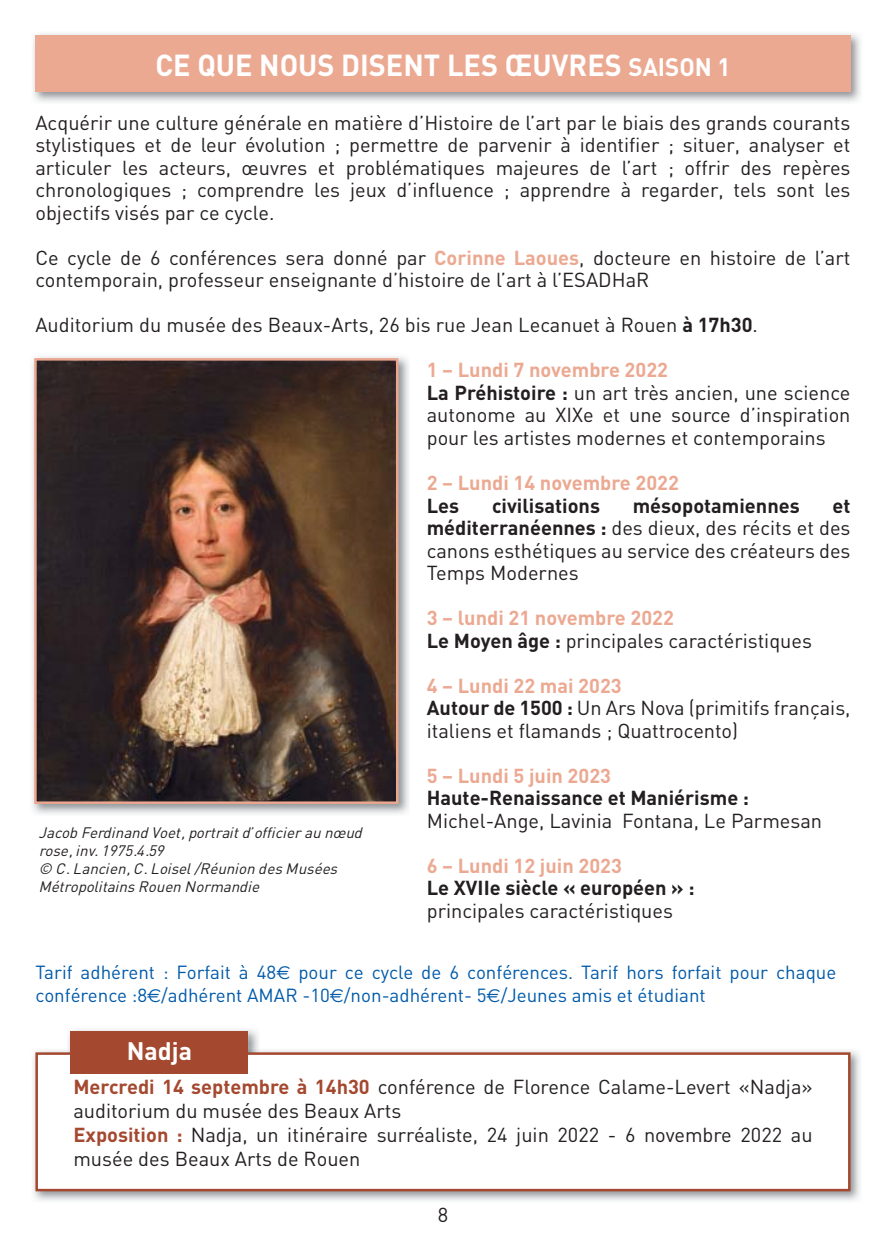
<style>
.page{position:relative;width:886px;height:1241px;background:#fff}
.page>*{position:absolute;margin:0;border:0;box-sizing:border-box;transform-origin:0 0}
.t1{font:700 30px "DIN";color:#fff;scale:.96 1}
.t2{font:700 25px "DIN";color:#fff}
.t3{font:20px/22.5px "DIN";color:#231f20}
.t4{font:700 20px "DIN";color:#231f20}
.t5{font:700 20px "DIN";color:#eca992}
.t6{font:18.75px/22.5px "DIN";color:#005aaa}
.t7{font:italic 15px/18px "DIN";color:#231f20}
.s1{font-size:25px}
.s2{font-weight:700;color:#eca992}
.s3{font-weight:700}
.s4{font-family:"Euro Sans"}
.s5{font-weight:700;color:#a44930}
</style>
<div class="page">
<img style="left:68px;top:1029px;width:191px;height:18px">
<img style="left:33px;top:33px;width:828px;height:69px">
<div style="left:35px;top:35px;width:815px;height:57px;background:#eca992"></div>
<img style="left:33px;top:1047px;width:827px;height:154px">
<div style="left:37px;top:1053px;width:812px;height:136px;background:#fff"></div>
<div style="left:35px;top:1052px;width:815px;height:139px;border:2px solid #a44930"></div>
<img style="left:32px;top:356px;width:377px;height:458px">
<img style="left:37px;top:361px;width:358px;height:439px">
<div style="left:34px;top:358px;width:364px;height:445px;border:2px solid #eaa68f"></div>
<div style="left:71px;top:1030px;width:177px;height:43px;background:#a44930"></div>
<h1 class="t1" style="left:155px;top:54px;width:601px">CE QUE NOUS DISENT LES ŒUVRES <span class="s1">SAISON 1</span></h1>
<p class="t3" style="left:35px;top:114px;width:816px;text-align:justify">Acquérir une culture générale en matière d’Histoire de l’art par le biais des grands courants stylistiques et de leur évolution ; permettre de parvenir à identifier ; situer, analyser et articuler les acteurs, œuvres et problématiques majeures de l’art ; offrir des repères chronologiques ; comprendre les jeux d’influence ; apprendre à regarder, tels sont les objectifs visés par ce cycle.</p>
<p class="t3" style="left:35px;top:249px;width:816px">Ce cycle de 6 conférences sera donné par <span class="s2">Corinne Laoues</span>, docteure en histoire de l’art contemporain, professeur enseignante d’histoire de l’art à l’ESADHaR</p>
<p class="t3" style="left:35px;top:316px;width:724px">Auditorium du musée des Beaux-Arts, 26 bis rue Jean Lecanuet à Rouen <span class="s3">à 17h30</span>.</p>
<p class="t3" style="left:427px;top:361px;width:425px"><span class="s2">1 – Lundi 7 novembre 2022<br></span><span class="s3">La Préhistoire :</span> un art très ancien, une science autonome au XIXe et une source d’inspiration pour les artistes modernes et contemporains</p>
<p class="t5" style="left:427px;top:475px;width:254px">2 – Lundi 14 novembre 2022</p>
<p class="t4" style="left:427px;top:498px;width:34px">Les</p>
<p class="t4" style="left:492px;top:498px;width:110px">civilisations</p>
<p class="t4" style="left:633px;top:498px;width:168px">mésopotamiennes</p>
<p class="t3" style="left:427px;top:496px;width:425px;text-align:justify;text-indent:406px"><span class="s3">et méditerranéennes :</span> des dieux, des récits et des canons esthétiques au service des créateurs des Temps Modernes</p>
<p class="t3" style="left:427px;top:609px;width:387px"><span class="s2">3 – lundi 21 novembre 2022<br></span><span class="s3">Le Moyen âge :</span> principales caractéristiques</p>
<p class="t3" style="left:427px;top:676px;width:425px"><span class="s2">4 – Lundi 22 mai 2023<br></span><span class="s3">Autour de 1500 :</span> Un Ars Nova (primitifs français, italiens et flamands ; Quattrocento)</p>
<p class="t5" style="left:427px;top:768px;width:186px">5 – Lundi 5 juin 2023</p>
<p class="t4" style="left:427px;top:790px;width:324px">Haute-Renaissance et Maniérisme :</p>
<p class="t3" style="left:427px;top:811px;width:397px">Michel-Ange, Lavinia Fontana, Le Parmesan</p>
<p class="t5" style="left:427px;top:858px;width:197px">6 – Lundi 12 juin 2023</p>
<p class="t4" style="left:427px;top:880px;width:269px">Le XVIIe siècle « européen » :</p>
<p class="t3" style="left:427px;top:901px;width:248px">principales caractéristiques</p>
<p class="t7" style="left:40px;top:825px;width:325px">Jacob Ferdinand Voet, portrait d’officier au nœud rose, inv. 1975.4.59<br>© C. Lancien, C. Loisel /Réunion des Musées Métropolitains Rouen Normandie</p>
<p class="t6" style="left:35px;top:963px;width:802px">Tarif adhérent : Forfait à 48<span class="s4">€</span> pour ce cycle de 6 conférences. Tarif hors forfait pour chaque conférence :8<span class="s4">€</span>/adhérent AMAR -10<span class="s4">€</span>/non-adhérent- 5<span class="s4">€</span>/Jeunes amis et étudiant</p>
<p class="t2" style="left:127px;top:1041px;width:67px">Nadja</p>
<p class="t3" style="left:73px;top:1077px;width:741px;line-height:24px"><span class="s5">Mercredi 14 septembre à 14h30</span> conférence de Florence Calame-Levert «Nadja» auditorium du musée des Beaux Arts<br><span class="s5">Exposition :</span> Nadja, un itinéraire surréaliste, 24 juin 2022 - 6 novembre 2022 au musée des Beaux Arts de Rouen</p>
<p class="t3" style="left:438px;top:1205px;width:12px">8</p>
</div>
